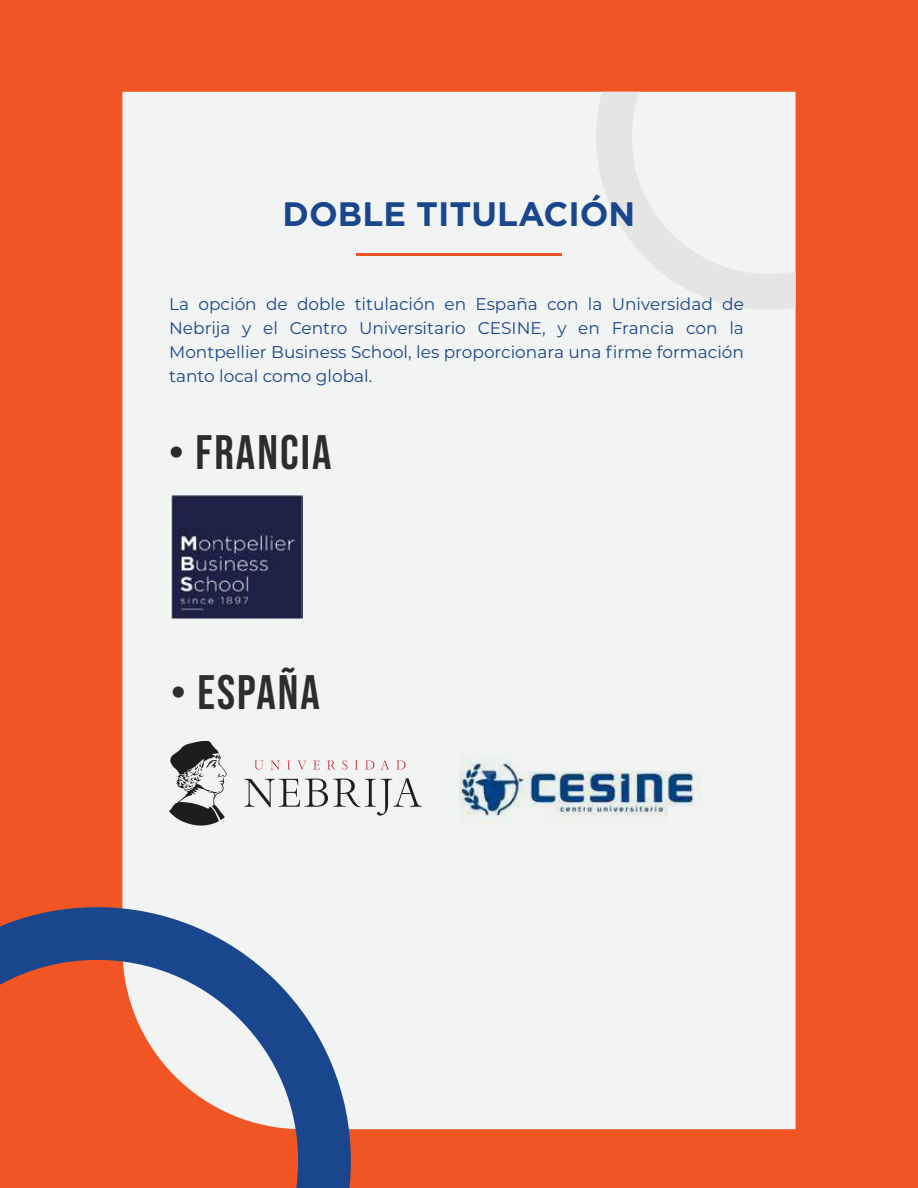
<style>
.page{position:relative;width:918px;height:1188px;background:#f05523}
.page>*{position:absolute;margin:0;border:0;box-sizing:border-box;transform-origin:0 0}
.t1{font:48.45px "Bebas Neue";letter-spacing:.045em;color:#2e2d2c}
.t2{font:700 33.9px "Gotham";color:#19468d}
.t3{font:16.95px/24px "Montserrat";color:#19468d;text-align:justify}
</style>
<div class="page">
<div style="left:122px;top:92px;width:674px;height:1037px;background:#f2f3f3"></div>
<svg style="left:596px;top:92px;width:200px;height:218px;background:#eeefef"></svg>
<svg style="left:0;top:907px;width:351px;height:281px"></svg>
<hr style="left:356px;top:253px;width:206px;height:3px;background:#f05523">
<svg style="left:169px;top:741px;width:58px;height:85px;background:#959695"></svg>
<svg style="left:254px;top:760px;width:152px;height:10px;background:#ecdbdd"></svg>
<svg style="left:244px;top:778px;width:178px;height:38px;background:#cfd0cf"></svg>
<img style="left:460px;top:754px;width:241px;height:70px">
<img style="left:170px;top:495px;width:132px;height:123px">
<h2 class="t2" style="left:283px;top:194px;width:354px">DOBLE TITULACIÓN</h2>
<p class="t3" style="left:169px;top:292px;width:576px">La opción de doble titulación en España con la Universidad de Nebrija y el Centro Universitario CESINE, y en Francia con la Montpellier Business School, les proporcionara una firme formación tanto local como global.</p>
<h1 class="t1" style="left:169px;top:425px;width:164px">• FRANCIA</h1>
<h1 class="t1" style="left:171px;top:664px;width:151px">• ESPAÑA</h1>
</div>
